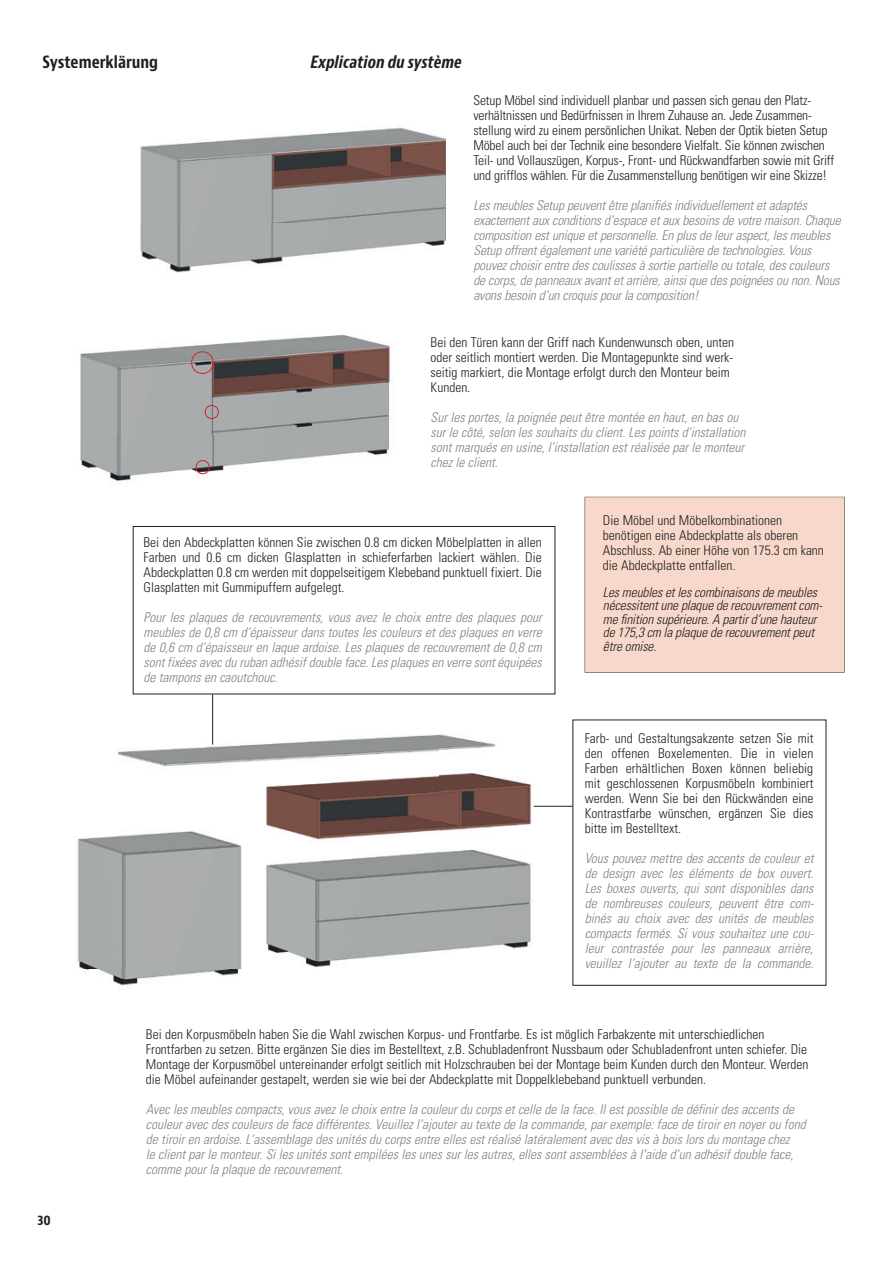
<style>
.page{position:relative;width:893px;height:1263px;background:#fff}
.page>*{position:absolute;margin:0;border:0;box-sizing:border-box;transform-origin:0 0}
.t1{font:italic 700 condensed 16.5px "Bernino Sans";color:#231f20}
.t2{font:700 condensed 16.5px "Bernino Sans";color:#231f20}
.t3{font:italic 300 condensed 13.5px/15px "Univers LT Std";color:#808285}
.t4{font:300 condensed 13.5px/15px "Univers LT Std";color:#231f20}
.t5{font:italic 300 condensed 13.5px/13.5px "Univers LT Std";letter-spacing:-.01em;color:#231f20}
.t6{font:700 condensed 13.5px "Bernino Sans";color:#231f20}
</style>
<div class="page">
<img style="left:77px;top:676px;width:461px;height:310px">
<img style="left:140px;top:127px;width:306px;height:146px">
<img style="left:80px;top:334px;width:310px;height:147px">
<div style="left:585px;top:497px;width:259px;height:175px;background:#f8d8ca"></div>
<div style="left:133px;top:526px;width:422px;height:168px;border:1px solid #231f20"></div>
<hr style="left:212px;top:694px;width:1px;height:51px;background:#231f20">
<hr style="left:534px;top:806px;width:39px;height:1px;background:#231f20">
<div style="left:191px;top:351px;width:23px;height:23px;border:1px solid #da2128;border-radius:50%"></div>
<div style="left:205px;top:405px;width:14px;height:14px;border:1px solid #da2128;border-radius:50%"></div>
<div style="left:196px;top:460px;width:14px;height:14px;border:1px solid #da2128;border-radius:50%"></div>
<p class="t2" style="left:43px;top:52px;width:117px">Systemerklärung</p>
<p class="t1" style="left:310px;top:52px;width:153px">Explication du système</p>
<p class="t4" style="left:473px;top:92px;width:362px">Setup Möbel sind individuell planbar und passen sich genau den Platz&shy;verhältnissen und Bedürfnissen in Ihrem Zuhause an. Jede Zusammen&shy;stellung wird zu einem persönlichen Unikat. Neben der Optik bieten Setup Möbel auch bei der Technik eine besondere Vielfalt. Sie können zwischen Teil- und Vollauszügen, Korpus-, Front- und Rückwandfarben sowie mit Griff und grifflos wählen. Für die Zusammenstellung benötigen wir eine Skizze!</p>
<p class="t3" style="left:473px;top:197px;width:369px">Les meubles Setup peuvent être planifiés individuellement et adaptés exactement aux conditions d‘espace et aux besoins de votre maison. Chaque composition est unique et personnelle. En plus de leur aspect, les meubles Setup offrent également une variété particulière de technologies. Vous pouvez choisir entre des coulisses à sortie partielle ou totale, des couleurs de corps, de panneaux avant et arrière, ainsi que des poignées ou non. Nous avons besoin d‘un croquis pour la composition!</p>
<p class="t4" style="left:431px;top:335px;width:305px">Bei den Türen kann der Griff nach Kundenwunsch oben, unten oder seitlich montiert werden. Die Montagepunkte sind werk&shy;seitig markiert, die Montage erfolgt durch den Monteur beim Kunden.</p>
<p class="t3" style="left:431px;top:410px;width:316px">Sur les portes, la poignée peut être montée en haut, en bas ou sur le côté, selon les souhaits du client. Les points d‘installation sont marqués en usine, l‘installation est réalisée par le monteur chez le client.</p>
<p class="t4" style="left:143px;top:535px;width:400px;text-align:justify">Bei den Abdeckplatten können Sie zwischen 0.8 cm dicken Möbelplatten in allen Farben und 0.6 cm dicken Glasplatten in schieferfarben lackiert wählen. Die Abdeckplatten 0.8 cm werden mit doppelseitigem Klebeband punktuell fixiert. Die Glasplatten mit Gummipuffern aufgelegt.</p>
<p class="t3" style="left:143px;top:610px;width:400px;text-align:justify">Pour les plaques de recouvrements, vous avez le choix entre des plaques pour meubles de 0,8 cm d‘épaisseur dans toutes les couleurs et des plaques en verre de 0,6 cm d‘épaisseur en laque ardoise. Les plaques de recouvrement de 0,8 cm sont fixées avec du ruban adhésif double face. Les plaques en verre sont équipées de tampons en caoutchouc.</p>
<p class="t4" style="left:603px;top:512px;width:222px">Die Möbel und Möbelkombinationen benötigen eine Abdeckplatte als oberen Abschluss. Ab einer Höhe von 175.3 cm kann die Abdeckplatte entfallen.</p>
<p class="t5" style="left:603px;top:585px;width:221px">Les meubles et les combinaisons de meubles nécessitent une plaque de recouvrement com&shy;me finition supérieure. A partir d‘une hauteur de 175,3 cm la plaque de recouvrement peut être omise.</p>
<p class="t4" style="left:585px;top:730px;width:230px;text-align:justify">Farb- und Gestaltungsakzente setzen Sie mit den offenen Boxelementen. Die in vielen Farben erhältlichen Boxen können beliebig mit geschlossenen Korpusmöbeln kombiniert werden. Wenn Sie bei den Rückwänden eine Kontrastfarbe wünschen, ergänzen Sie dies bitte im Bestelltext.</p>
<p class="t3" style="left:585px;top:850px;width:231px;text-align:justify">Vous pouvez mettre des accents de couleur et de design avec les éléments de box ouvert.<br>Les boxes ouverts, qui sont disponibles dans de nombreuses couleurs, peuvent être com&shy;binés au choix avec des unités de meubles compacts fermés. Si vous souhaitez une cou&shy;leur contrastée pour les panneaux arrière, veuillez l‘ajouter au texte de la commande.</p>
<p class="t6" style="left:38px;top:1211px;width:15px">30</p>
<p class="t4" style="left:146px;top:1026px;width:664px">Bei den Korpusmöbeln haben Sie die Wahl zwischen Korpus- und Frontfarbe. Es ist möglich Farbakzente mit unterschiedlichen Frontfarben zu setzen. Bitte ergänzen Sie dies im Bestelltext, z.B. Schubladenfront Nussbaum oder Schubladenfront unten schiefer. Die Montage der Korpusmöbel untereinander erfolgt seitlich mit Holzschrauben bei der Montage beim Kunden durch den Monteur. Werden die Möbel aufeinander gestapelt, werden sie wie bei der Abdeckplatte mit Doppelklebeband punktuell verbunden.</p>
<p class="t3" style="left:146px;top:1102px;width:661px">Avec les meubles compacts, vous avez le choix entre la couleur du corps et celle de la face. Il est possible de définir des accents de couleur avec des couleurs de face différentes. Veuillez l‘ajouter au texte de la commande, par exemple: face de tiroir en noyer ou fond de tiroir en ardoise. L‘assemblage des unités du corps entre elles est réalisé latéralement avec des vis à bois lors du montage chez<br>le client par le monteur. Si les unités sont empilées les unes sur les autres, elles sont assemblées à l‘aide d‘un adhésif double face, comme pour la plaque de recouvrement.</p>
</div>
